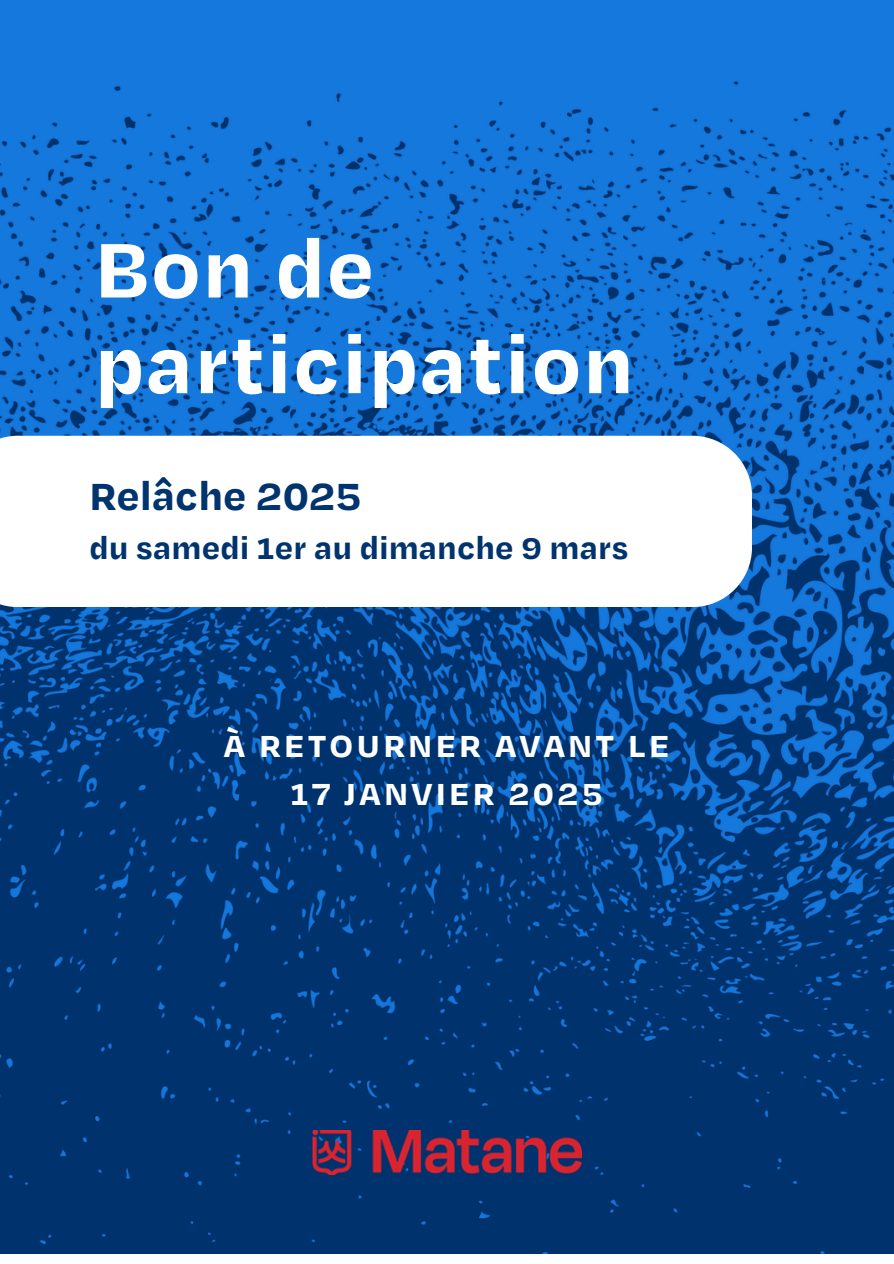
<style>
.page{position:relative;width:894px;height:1264px;background:#fff}
.page>*{position:absolute;margin:0;border:0;box-sizing:border-box;transform-origin:0 0}
.t1{font:700 88.95px/95.7px "Degular Text";letter-spacing:.015em;color:#fff}
.t2{font:700 43.5px "Degular Text";color:#00346e}
.t3{font:700 35.1px/48.3px "Degular Text";letter-spacing:.09em;color:#fff;text-align:center}
.t4{font:700 34.5px "Degular Text";color:#00346e}
</style>
<div class="page">
<img style="left:0;top:0;width:893px;height:1253px">
<svg style="left:0;top:436px;width:751px;height:171px"></svg>
<img style="left:312px;top:1130px;width:269px;height:44px">
<p class="t1" style="left:95px;top:218px;width:540px">Bon de participation</p>
<h2 class="t2" style="left:89px;top:465px;width:274px">Relâche 2025</h2>
<p class="t4" style="left:89px;top:524px;width:540px">du samedi 1er au dimanche 9 mars</p>
<h1 class="t3" style="left:224px;top:720px;width:447px">À RETOURNER AVANT LE<br>17 JANVIER 2025</h1>
</div>
